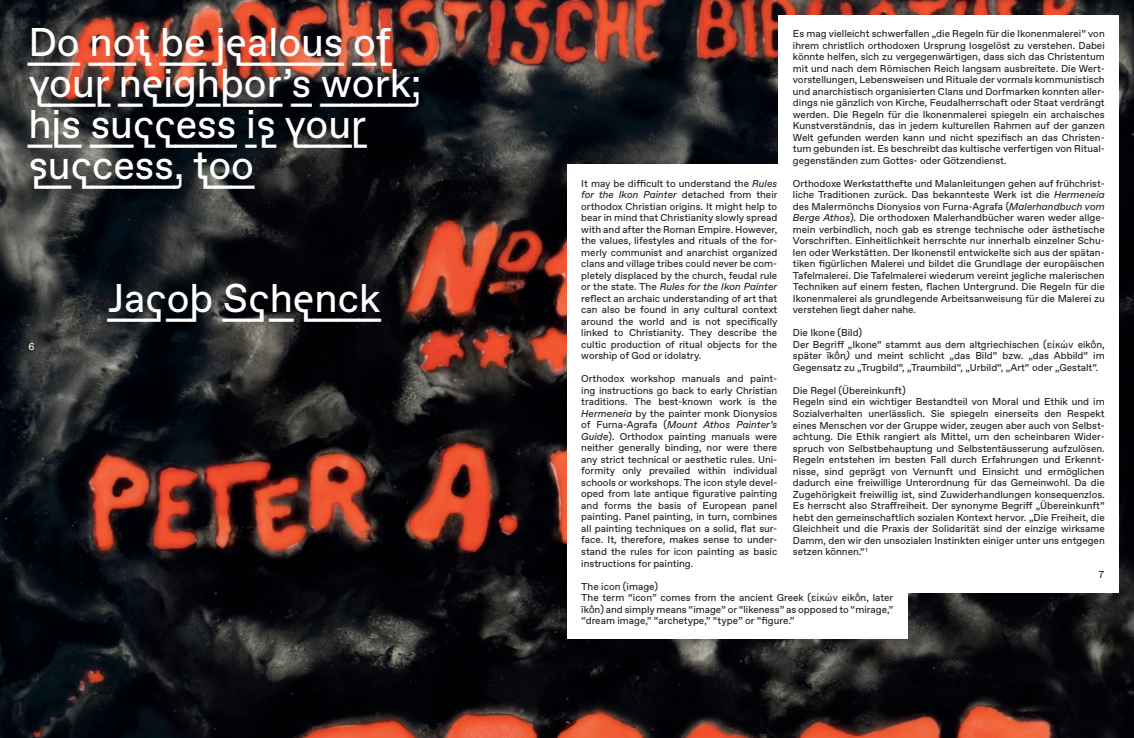
<style>
.page{position:relative;width:1134px;height:738px;background:#fff}
.page>*{position:absolute;margin:0;border:0;box-sizing:border-box;transform-origin:0 0}
.t1{font:40px/41px "ABC Favorit Lining";color:#fff}
.t2{font:10px/11.5px "ABC Favorit";color:#231f20;text-align:justify}
.t3{font:10px "ABC Favorit";color:#fff}
.s1{font-style:italic}
.s2{font-family:"Helvetica"}
</style>
<div class="page">
<img style="left:0;top:0;width:1134px;height:737px">
<div style="left:567px;top:164px;width:340px;height:473px;background:#fff"></div>
<div style="left:779px;top:15px;width:340px;height:577px;background:#fff"></div>
<h1 class="t1" style="left:28px;top:24px;width:394px">Do not be jealous of your neighbor’s work; his success is your success, too</h1>
<p class="t3" style="left:28px;top:340px;width:8px">6</p>
<h1 class="t1" style="left:108px;top:279px;width:274px">Jacob Schenck</h1>
<p class="t2" style="left:793px;top:28px;width:313px">Es mag vielleicht schwerfallen „die Regeln für die Ikonenmalerei“ von ihrem christlich orthodoxen Ursprung losgelöst zu verstehen. Dabei könnte helfen, sich zu vergegenwärtigen, dass sich das Christentum mit und nach dem Römischen Reich langsam ausbreitete. Die Wert&shy;vorstellungen, Lebensweisen und Rituale der vormals kommunistisch und anarchistisch organisierten Clans und Dorfmarken konnten aller&shy;dings nie gänzlich von Kirche, Feudalherrschaft oder Staat verdrängt werden. Die Regeln für die Ikonenmalerei spiegeln ein archaisches Kunstverständnis, das in jedem kulturellen Rahmen auf der ganzen Welt gefunden werden kann und nicht spezifisch an das Christen&shy;tum gebunden ist. Es beschreibt das kultische verfertigen von Ritual&shy;gegenständen zum Gottes- oder Götzendienst.</p>
<p class="t2" style="left:793px;top:177px;width:313px">Orthodoxe Werkstatthefte und Malanleitungen gehen auf frühchrist&shy;liche Traditionen zurück. Das bekannteste Werk ist die <span class="s1">Hermeneia </span>des Malermönchs Dionysios von Furna-Agrafa (<span class="s1">Malerhandbuch vom Berge Athos</span>). Die orthodoxen Malerhandbücher waren weder allge&shy;mein verbindlich, noch gab es strenge technische oder ästhetische Vorschriften. Einheitlichkeit herrschte nur innerhalb einzelner Schu&shy;len oder Werkstätten. Der Ikonenstil entwickelte sich aus der spätan&shy;tiken figürlichen Malerei und bildet die Grundlage der europäischen Tafelmalerei. Die Tafelmalerei wiederum vereint jegliche malerischen Techniken auf einem festen, flachen Untergrund. Die Regeln für die Ikonenmalerei als grundlegende Arbeitsanweisung für die Malerei zu verstehen liegt daher nahe.</p>
<p class="t2" style="left:793px;top:327px;width:313px;text-align:left">Die Ikone (Bild)<br>Der Begriff „Ikone“ stammt aus dem altgriechischen (<span class="s2">εἰκών</span> eik<span class="s2">ṓ</span>n, später īk<span class="s2">ṓ</span>n<span class="s1">)</span> und meint schlicht „das Bild“ bzw. „das Abbild“ im Gegensatz zu „Trugbild“, „Traumbild“, „Urbild“, „Art“ oder „Gestalt“.</p>
<p class="t2" style="left:793px;top:384px;width:313px;text-align:left">Die Regel (Übereinkunft)<br>Regeln sind ein wichtiger Bestandteil von Moral und Ethik und im Sozialverhalten unerlässlich. Sie spiegeln einerseits den Respekt eines Menschen vor der Gruppe wider, zeugen aber auch von Selbst&shy;achtung. Die Ethik rangiert als Mittel, um den scheinbaren Wider&shy;spruch von Selbstbehauptung und Selbstentäusserung aufzulösen.<br>Regeln entstehen im besten Fall durch Erfahrungen und Erkennt&shy;nisse, sind geprägt von Vernunft und Einsicht und ermöglichen dadurch eine freiwillige Unterordnung für das Gemeinwohl. Da die Zugehörigkeit freiwillig ist, sind Zuwiderhandlungen konsequenzlos.<br>Es herrscht also Straffreiheit. Der synonyme Begriff „Übereinkunft“ hebt den gemeinschaftlich sozialen Kontext hervor. „Die Freiheit, die Gleichheit und die Praxis der Solidarität sind der einzige wirksame Damm, den wir den unsozialen Instinkten einiger unter uns entgegen setzen können.“<sup>1</sup></p>
<p class="t2" style="left:1099px;top:569px;width:7px">7</p>
<p class="t2" style="left:581px;top:177px;width:198px">It may be difficult to understand the <span class="s1">Rules for the Ikon Painter</span> detached from their orthodox Christian origins. It might help to bear in mind that Christianity slowly spread with and after the Roman Empire. However, the values, lifestyles and rituals of the for&shy;merly communist and anarchist organized clans and village tribes could never be com&shy;pletely displaced by the church, feudal rule or the state. The <span class="s1">Rules for the Ikon Painter </span>reflect an archaic understanding of art that can also be found in any cultural context around the world and is not specifically linked to Christianity. They describe the cultic production of ritual objects for the worship of God or idolatry.</p>
<p class="t2" style="left:581px;top:373px;width:198px">Orthodox workshop manuals and paint&shy;ing instructions go back to early Christian traditions. The best-known work is the <span class="s1">Hermeneia</span> by the painter monk Dionysios of Furna-Agrafa (<span class="s1">Mount Athos Painter’s Guide</span>). Orthodox painting manuals were neither generally binding, nor were there any strict technical or aesthetic rules. Uni&shy;formity only prevailed within individual schools or workshops. The icon style devel&shy;oped from late antique figurative painting and forms the basis of European panel painting. Panel painting, in turn, combines all painting techniques on a solid, flat sur&shy;face. It, therefore, makes sense to under&shy;stand the rules for icon painting as basic instructions for painting.</p>
<p class="t2" style="left:581px;top:580px;width:314px;text-align:left">The icon (image)<br>The term “icon” comes from the ancient Greek (<span class="s2">εἰκών</span> eik<span class="s2">ṓ</span>n, later īk<span class="s2">ṓ</span>n) and simply means “image” or “likeness” as opposed to “mirage,” “dream image,” “archetype,” “type” or “figure.”</p>
</div>
